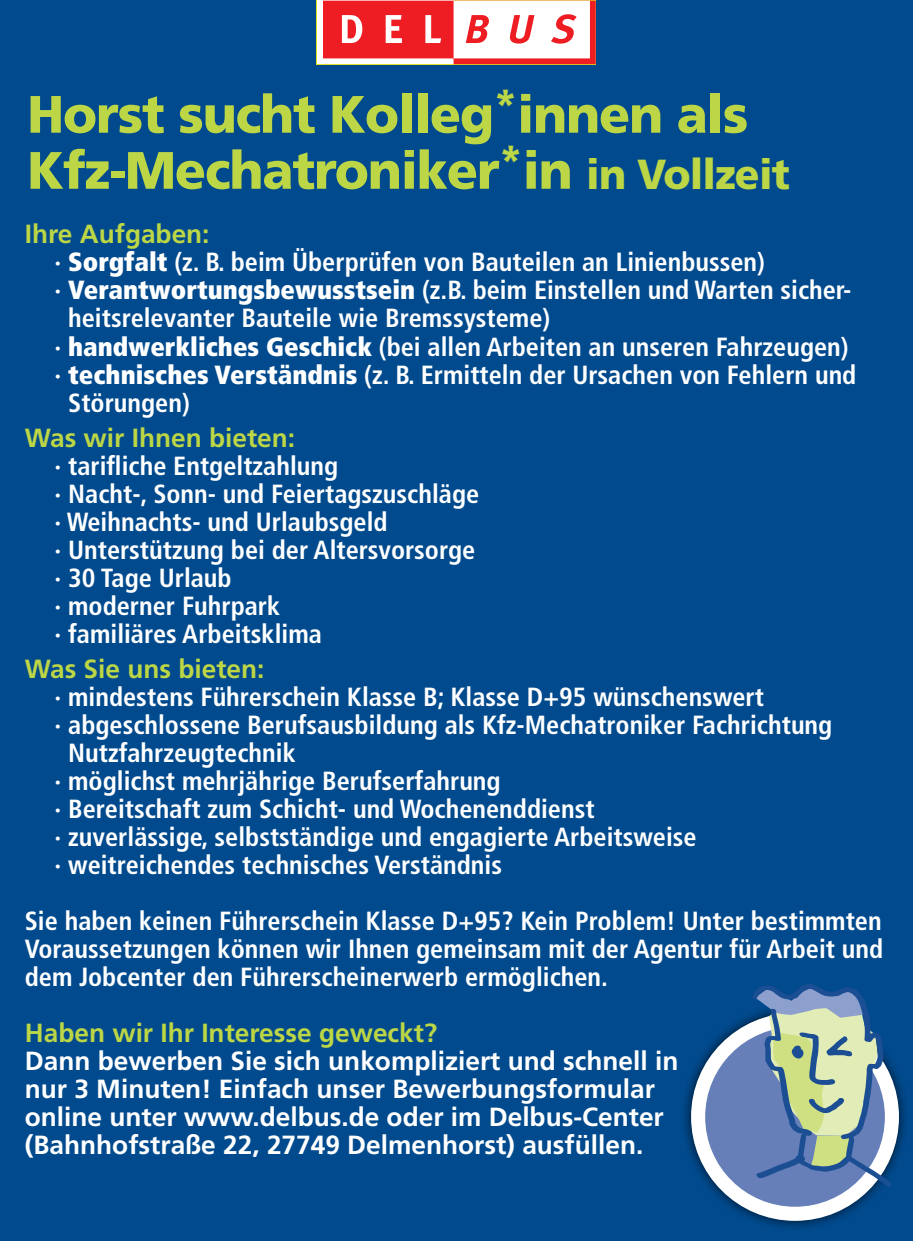
<style>
.page{position:relative;width:913px;height:1241px;background:#fff}
.page>*{position:absolute;margin:0;border:0;box-sizing:border-box;transform-origin:0 0}
.t1{font:900 52.5px/56px "Frutiger";letter-spacing:-.02em;color:#bcd646}
.t2{font:700 condensed 26.25px/28px "Frutiger";color:#fff}
.t3{font:700 26.25px/28px "Frutiger CE";color:#fff}
.t4{font:700 26.25px "Frutiger CE";color:#bcd646}
.s1{font-size:42px}
.s2{font-weight:900}
</style>
<div class="page">
<div style="left:0;top:0;width:913px;height:1240px;background:#004a8d"></div>
<div style="left:317px;top:1px;width:136px;height:63px;background:#fff"></div>
<svg style="left:323px;top:1px;width:273px;height:63px;background:#f68a8d"></svg>
<div style="left:680px;top:1001px;width:228px;height:230px;background:#000;opacity:.75"></div>
<svg style="left:698px;top:1019px;width:194px;height:194px;background:#8195c4"></svg>
<div style="left:691px;top:1012px;width:208px;height:208px;border:14px solid #fff;border-radius:50%"></div>
<svg style="left:752px;top:984px;width:139px;height:202px;background:#85a0ab"></svg>
<h1 class="t1" style="left:27px;top:85px;width:764px">Horst sucht Kolleg<sup>*</sup>innen als<br>Kfz-Mechatroniker<sup>*</sup>in <span class="s1">in Vollzeit</span></h1>
<p class="t4" style="left:25px;top:218px;width:186px">Ihre Aufgaben:</p>
<p class="t2" style="left:55px;top:248px;width:712px">· <span class="s2">Sorgfalt</span> (z. B. beim Überprüfen von Bauteilen an Linienbussen)</p>
<p class="t2" style="left:55px;top:276px;width:798px">· <span class="s2">Verantwortungsbewusstsein</span> (z.B. beim Einstellen und Warten sicher-</p>
<p class="t2" style="left:68px;top:304px;width:483px">heitsrelevanter Bauteile wie Bremssysteme)</p>
<p class="t2" style="left:55px;top:332px;width:795px">· <span class="s2">handwerkliches Geschick</span> (bei allen Arbeiten an unseren Fahrzeugen)</p>
<p class="t2" style="left:55px;top:360px;width:803px">· <span class="s2">technisches Verständnis</span> (z. B. Ermitteln der Ursachen von Fehlern und</p>
<p class="t2" style="left:68px;top:388px;width:123px">Störungen)</p>
<p class="t4" style="left:25px;top:421px;width:272px">Was wir Ihnen bieten:</p>
<p class="t2" style="left:55px;top:451px;width:426px">· tarifliche Entgeltzahlung<br>· Nacht-, Sonn- und Feiertagszuschläge · Weihnachts- und Urlaubsgeld<br>· Unterstützung bei der Altersvorsorge · 30 Tage Urlaub<br>· moderner Fuhrpark<br>· familiäres Arbeitsklima</p>
<p class="t4" style="left:25px;top:652px;width:241px">Was Sie uns bieten:</p>
<p class="t2" style="left:55px;top:682px;width:711px">· mindestens Führerschein Klasse B; Klasse D+95 wünschenswert</p>
<p class="t2" style="left:55px;top:710px;width:779px">· abgeschlossene Berufsausbildung als Kfz-Mechatroniker Fachrichtung</p>
<p class="t2" style="left:68px;top:738px;width:229px">Nutzfahrzeugtechnik</p>
<p class="t2" style="left:55px;top:766px;width:447px">· möglichst mehrjährige Berufserfahrung</p>
<p class="t2" style="left:55px;top:794px;width:541px">· Bereitschaft zum Schicht- und Wochenenddienst</p>
<p class="t2" style="left:55px;top:822px;width:643px">· zuverlässige, selbstständige und engagierte Arbeitsweise</p>
<p class="t2" style="left:55px;top:850px;width:449px">· weitreichendes technisches Verständnis</p>
<p class="t2" style="left:25px;top:906px;width:860px;text-align:justify">Sie haben keinen Führerschein Klasse D+95? Kein Problem! Unter bestimmten Voraussetzungen können wir Ihnen gemeinsam mit der Agentur für Arbeit und dem Jobcenter den Führerscheinerwerb ermöglichen.</p>
<p class="t4" style="left:25px;top:1017px;width:414px">Haben wir Ihr Interesse geweckt?</p>
<p class="t3" style="left:25px;top:1046px;width:655px">Dann bewerben Sie sich unkompliziert und schnell in nur 3 Minuten! Einfach unser Bewerbungsformular online unter www.delbus.de oder im Delbus-Center (Bahnhofstraße 22, 27749 Delmenhorst) ausfüllen.</p>
</div>
